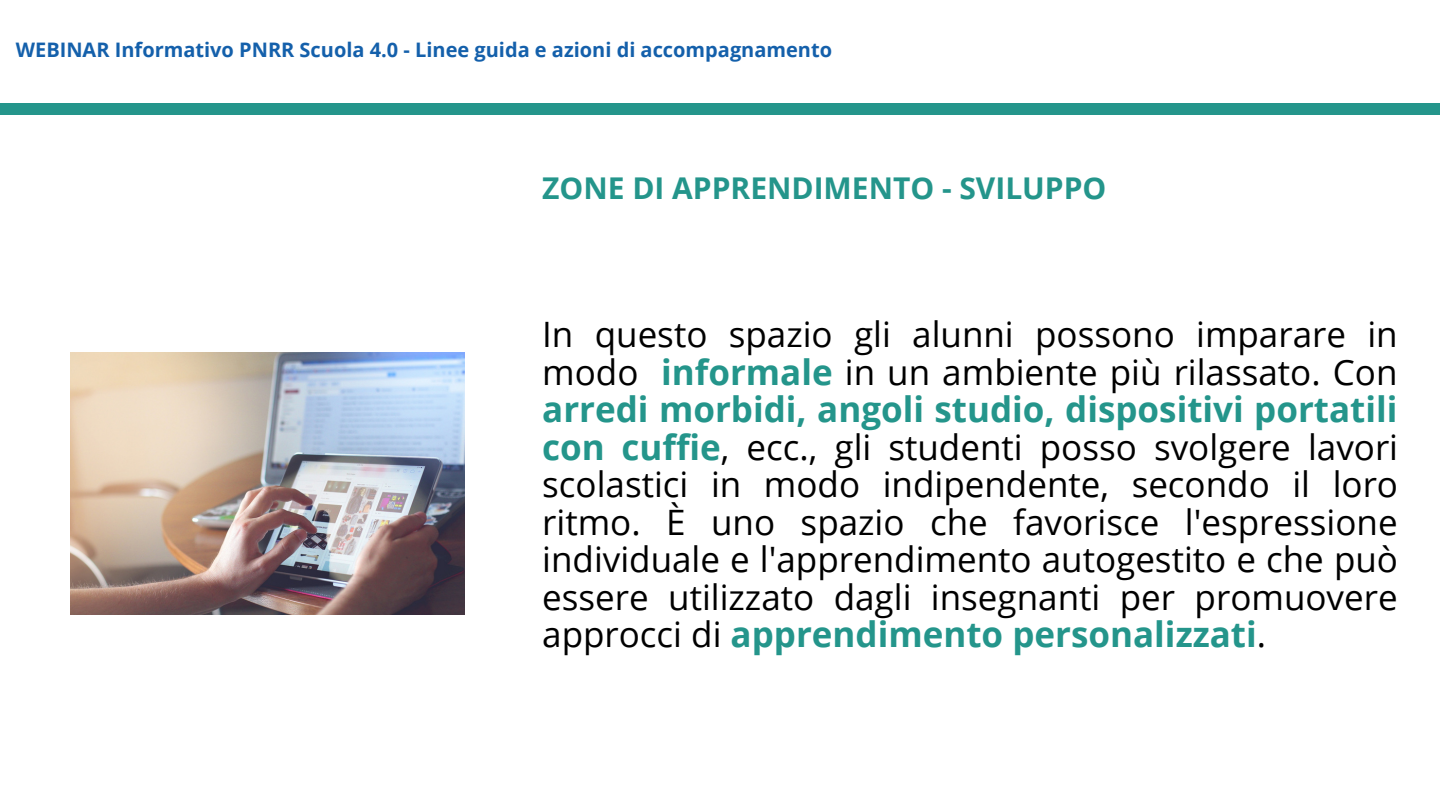
<style>
.page{position:relative;width:1440px;height:810px;background:#fff}
.page>*{position:absolute;margin:0;border:0;box-sizing:border-box;transform-origin:0 0}
.t1{font:35px/37.5px "Open Sans";color:#000;text-align:justify}
.t2{font:700 30px "Open Sans";color:#24958b}
.t3{font:700 20px "Open Sans";color:#1460ab}
.s1{font-weight:700;color:#24958b}
</style>
<div class="page">
<div style="left:0;top:103px;width:1439px;height:12px;background:#24958b"></div>
<img style="left:70px;top:353px;width:395px;height:262px">
<p class="t3" style="left:16px;top:36px;width:818px">WEBINAR Informativo PNRR Scuola 4.0 - Linee guida e azioni di accompagnamento</p>
<p class="t2" style="left:542px;top:167px;width:566px">ZONE DI APPRENDIMENTO - SVILUPPO</p>
<p class="t1" style="left:542px;top:315px;width:857px">In questo spazio gli alunni possono imparare in modo <span class="s1">informale</span> in un ambiente più rilassato. Con <span class="s1">arredi morbidi, angoli studio, dispositivi portatili con cuffie</span>, ecc., gli studenti posso svolgere lavori scolastici in modo indipendente, secondo il loro ritmo. È uno spazio che favorisce l'espressione individuale e l'apprendimento autogestito e che può essere utilizzato dagli insegnanti per promuovere approcci di <span class="s1">apprendimento personalizzati</span>.</p>
</div>
